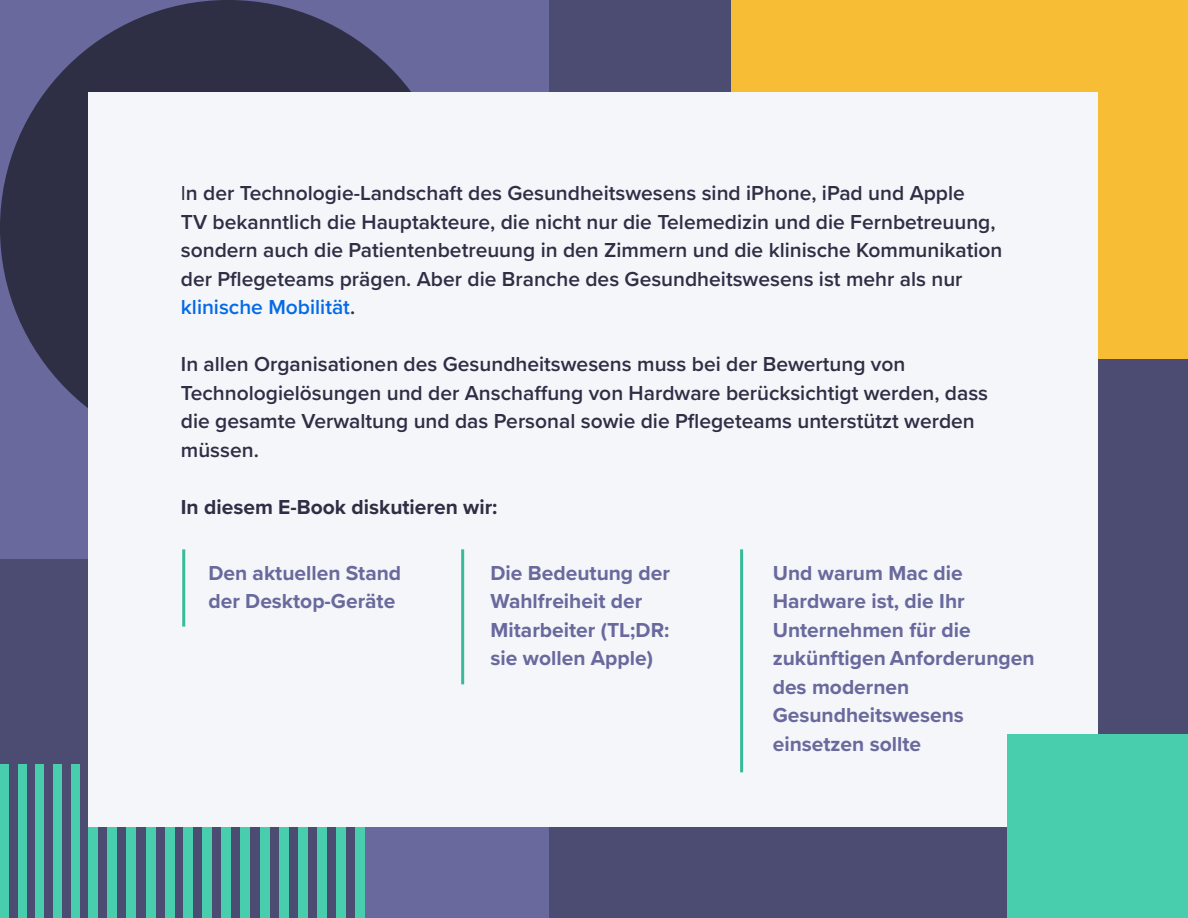
<style>
.page{position:relative;width:1188px;height:918px;background:#4c4c72}
.page>*{position:absolute;margin:0;border:0;box-sizing:border-box;transform-origin:0 0}
.t1{font:600 21px/28.5px "Proxima Nova";color:#2e2e45}
.t2{font:700 21px/28.5px "Proxima Nova";color:#69699d}
.t3{font:700 21px "Proxima Nova";color:#2e2e45}
.s1{font-weight:400}
.s2{color:#056ae6}
</style>
<div class="page">
<div style="left:0;top:0;width:548px;height:918px;background:#69699d"></div>
<div style="left:0;top:0;width:456px;height:456px;background:#2e2e45;border-radius:50%"></div>
<div style="left:0;top:560px;width:358px;height:358px;background:#4c4c72"></div>
<div style="left:732px;top:0;width:456px;height:358px;background:#f7bd35"></div>
<div style="left:279px;top:765px;width:9px;height:153px;background:#48ceac"></div>
<div style="left:298px;top:765px;width:9px;height:153px;background:#48ceac"></div>
<div style="left:317px;top:765px;width:9px;height:153px;background:#48ceac"></div>
<div style="left:336px;top:765px;width:9px;height:153px;background:#48ceac"></div>
<div style="left:355px;top:765px;width:9px;height:153px;background:#48ceac"></div>
<div style="left:184px;top:765px;width:9px;height:153px;background:#48ceac"></div>
<div style="left:203px;top:765px;width:9px;height:153px;background:#48ceac"></div>
<div style="left:222px;top:765px;width:9px;height:153px;background:#48ceac"></div>
<div style="left:241px;top:765px;width:9px;height:153px;background:#48ceac"></div>
<div style="left:260px;top:765px;width:9px;height:153px;background:#48ceac"></div>
<div style="left:89px;top:765px;width:9px;height:153px;background:#48ceac"></div>
<div style="left:108px;top:765px;width:9px;height:153px;background:#48ceac"></div>
<div style="left:127px;top:765px;width:9px;height:153px;background:#48ceac"></div>
<div style="left:146px;top:765px;width:9px;height:153px;background:#48ceac"></div>
<div style="left:165px;top:765px;width:9px;height:153px;background:#48ceac"></div>
<div style="left:0;top:765px;width:9px;height:153px;background:#48ceac"></div>
<div style="left:18px;top:765px;width:9px;height:153px;background:#48ceac"></div>
<div style="left:36px;top:765px;width:8px;height:153px;background:#48ceac"></div>
<div style="left:53px;top:765px;width:9px;height:153px;background:#48ceac"></div>
<div style="left:71px;top:765px;width:9px;height:153px;background:#48ceac"></div>
<div style="left:89px;top:92px;width:1009px;height:734px;background:#f4f6f9"></div>
<div style="left:1007px;top:734px;width:181px;height:184px;background:#48ceac"></div>
<hr style="left:182px;top:549px;width:3px;height:78px;background:#37bb9a">
<hr style="left:461px;top:549px;width:3px;height:135px;background:#37bb9a">
<hr style="left:740px;top:549px;width:3px;height:223px;background:#37bb9a">
<p class="t1" style="left:181px;top:178px;width:823px"><span class="s1">I</span>n der Technologie-Landschaft des Gesundheitswesens sind iPhone, iPad und Apple<br>TV bekanntlich die Hauptakteure, die nicht nur die Telemedizin und die Fernbetreuung, sondern auch die Patientenbetreuung in den Zimmern und die klinische Kommunikation der Pflegeteams prägen. Aber die Branche des Gesundheitswesens ist mehr als nur <span class="s2">klinische Mobilität</span>.</p>
<p class="t1" style="left:181px;top:349px;width:809px">In allen Organisationen des Gesundheitswesens muss bei der Bewertung von Technologielösungen und der Anschaffung von Hardware berücksichtigt werden, dass die gesamte Verwaltung und das Personal sowie die Pflegeteams unterstützt werden müssen.</p>
<p class="t3" style="left:181px;top:491px;width:318px">In diesem E-Book diskutieren wir:</p>
<p class="t2" style="left:208px;top:558px;width:194px">Den aktuellen Stand der Desktop-Geräte</p>
<p class="t2" style="left:491px;top:558px;width:181px">Die Bedeutung der<br>Wahlfreiheit der<br>Mitarbeiter (TL;DR: sie wollen Apple)</p>
<p class="t2" style="left:773px;top:558px;width:263px">Und warum Mac die<br>Hardware ist, die Ihr<br>Unternehmen für die zukünftigen Anforderungen des modernen<br>Gesundheitswesens einsetzen sollte</p>
</div>
